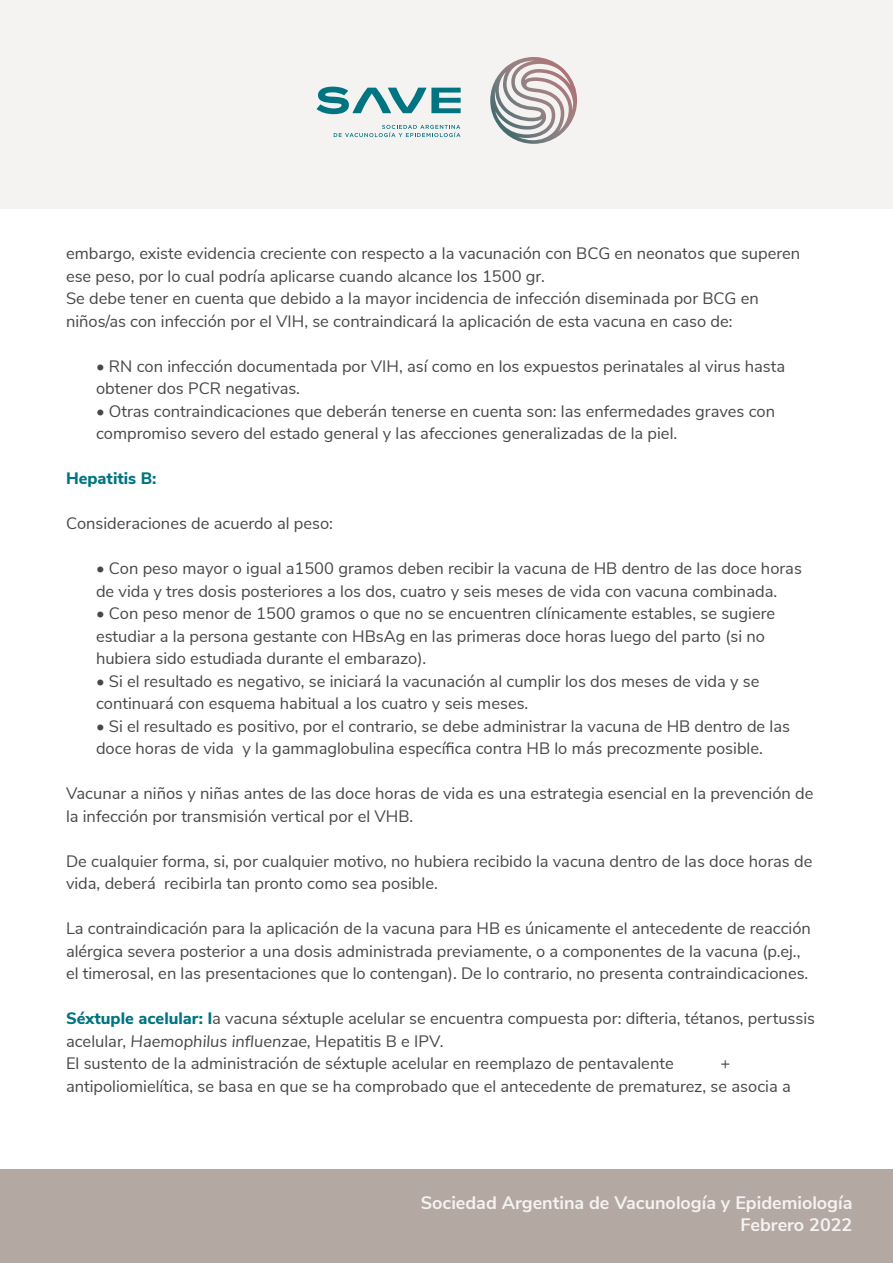
<style>
.page{position:relative;width:893px;height:1263px;background:#fff}
.page>*{position:absolute;margin:0;border:0;box-sizing:border-box;transform-origin:0 0}
.t1{font:700 18px/21.6px "Nunito Sans";color:#f4f3f2;text-align:right}
.t2{font:16.5px/22.5px "Nunito Sans";color:#494847}
.t3{font:800 16.5px "Nunito Sans";color:#007481}
.s1{font-weight:800;color:#007481}
.s2{font-style:italic}
</style>
<div class="page">
<div style="left:0;top:0;width:893px;height:208px;background:#f4f3f2"></div>
<svg style="left:334px;top:125px;width:126px;height:12px"></svg>
<svg style="left:316px;top:87px;width:145px;height:27px"></svg>
<svg style="left:490px;top:57px;width:87px;height:87px"></svg>
<div style="left:0;top:1169px;width:893px;height:94px;background:#b4a9a2"></div>
<p class="t2" style="left:66px;top:241px;width:736px">embargo, existe evidencia creciente con respecto a la vacunación con BCG en neonatos que superen ese peso, por lo cual podría aplicarse cuando alcance los 1500 gr.<br>Se debe tener en cuenta que debido a la mayor incidencia de infección diseminada por BCG en niños/as con infección por el VIH, se contraindicará la aplicación de esta vacuna en caso de:</p>
<p class="t2" style="left:96px;top:354px;width:691px">• RN con infección documentada por VIH, así como en los expuestos perinatales al virus hasta obtener dos PCR negativas.</p>
<p class="t2" style="left:96px;top:399px;width:681px">• Otras contraindicaciones que deberán tenerse en cuenta son: las enfermedades graves con compromiso severo del estado general y las afecciones generalizadas de la piel.</p>
<p class="t3" style="left:66px;top:466px;width:92px">Hepatitis B:</p>
<p class="t2" style="left:66px;top:511px;width:269px">Consideraciones de acuerdo al peso:</p>
<p class="t2" style="left:96px;top:556px;width:707px">• Con peso mayor o igual a1500 gramos deben recibir la vacuna de HB dentro de las doce horas de vida y tres dosis posteriores a los dos, cuatro y seis meses de vida con vacuna combinada.</p>
<p class="t2" style="left:96px;top:601px;width:681px">• Con peso menor de 1500 gramos o que no se encuentren clínicamente estables, se sugiere estudiar a la persona gestante con HBsAg en las primeras doce horas luego del parto (si no hubiera sido estudiada durante el embarazo).</p>
<p class="t2" style="left:96px;top:669px;width:665px">• Si el resultado es negativo, se iniciará la vacunación al cumplir los dos meses de vida y se continuará con esquema habitual a los cuatro y seis meses.</p>
<p class="t2" style="left:96px;top:714px;width:696px">• Si el resultado es positivo, por el contrario, se debe administrar la vacuna de HB dentro de las doce horas de vida y la gammaglobulina específica contra HB lo más precozmente posible.</p>
<p class="t2" style="left:66px;top:781px;width:749px">Vacunar a niños y niñas antes de las doce horas de vida es una estrategia esencial en la prevención de la infección por transmisión vertical por el VHB.</p>
<p class="t2" style="left:66px;top:849px;width:748px">De cualquier forma, si, por cualquier motivo, no hubiera recibido la vacuna dentro de las doce horas de vida, deberá recibirla tan pronto como sea posible.</p>
<p class="t2" style="left:66px;top:916px;width:746px">La contraindicación para la aplicación de la vacuna para HB es únicamente el antecedente de reacción alérgica severa posterior a una dosis administrada previamente, o a componentes de la vacuna (p.ej., el timerosal, en las presentaciones que lo contengan). De lo contrario, no presenta contraindicaciones.</p>
<p class="t2" style="left:66px;top:1006px;width:751px"><span class="s1">Séxtuple acelular: l</span>a vacuna séxtuple acelular se encuentra compuesta por: difteria, tétanos, pertussis acelular, <span class="s2">Haemophilus influenzae,</span> Hepatitis B e IPV.<br>El sustento de la administración de séxtuple acelular en reemplazo de pentavalente</p>
<p class="t2" style="left:66px;top:1051px;width:726px;text-indent:654px">+ antipoliomielítica, se basa en que se ha comprobado que el antecedente de prematurez, se asocia a</p>
<p class="t1" style="left:421px;top:1191px;width:433px">Sociedad Argentina de Vacunología y Epidemiología<br>Febrero 2022</p>
</div>
